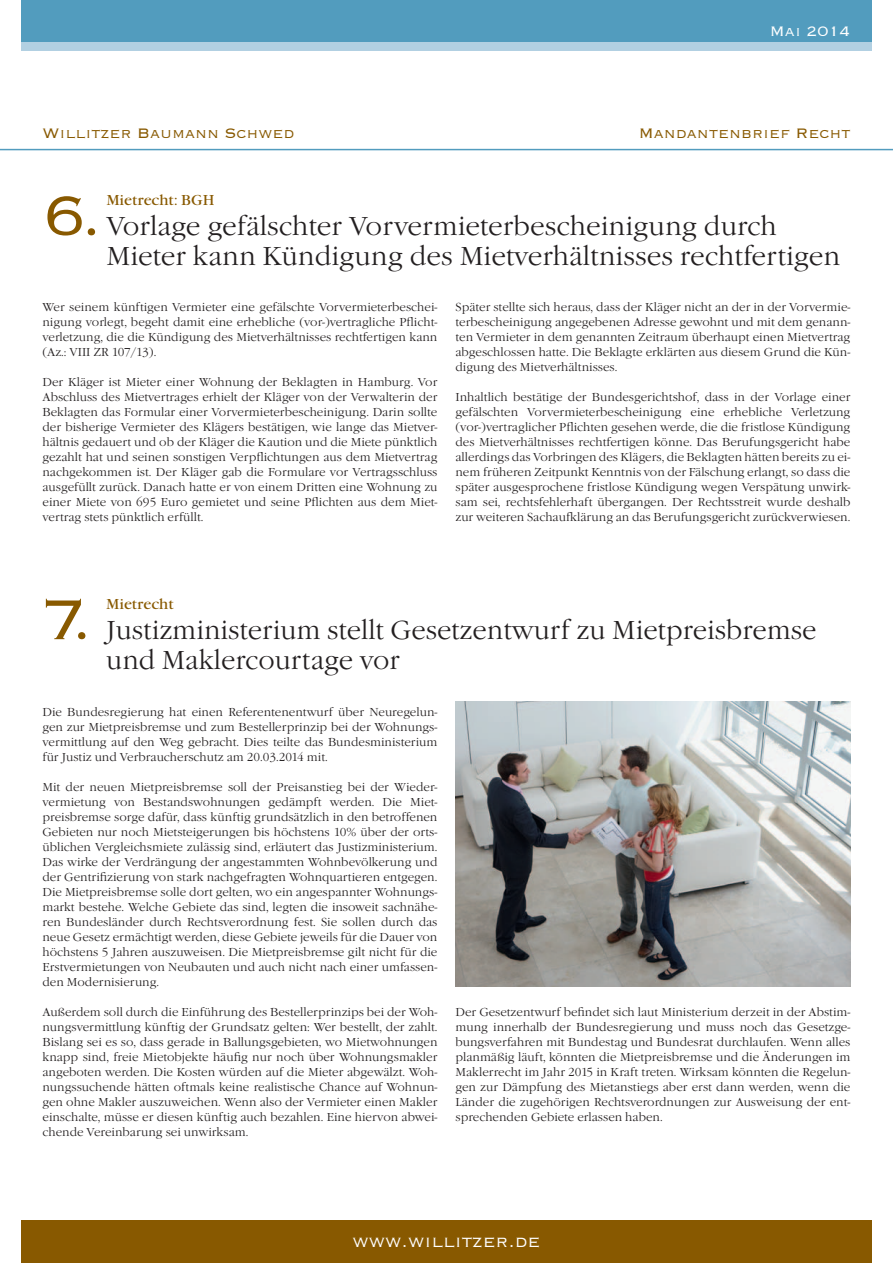
<style>
.page{position:relative;width:893px;height:1263px;background:#fff}
.page>*{position:absolute;margin:0;border:0;box-sizing:border-box;transform-origin:0 0}
.t1{font:300 73.5px "Copperplate";color:#885900}
.t2{font:300 27px/30px "Garamond Itc T";color:#231f20}
.t3{font:300 21px "Copperplate";color:#fff}
.t4{font:300 18px "Copperplate";color:#885900}
.t5{font:300 18px "Copperplate";color:#fff}
.t6{font:15px "Garamond Itc T";color:#885900}
.Grundlinienraster{font:300 12px/15px "Garamond Itc T";color:#231f20;text-align:justify}
</style>
<div class="page">
<div style="left:21px;top:1220px;width:851px;height:43px;background:#885900"></div>
<div style="left:21px;top:0;width:851px;height:43px;background:#529cbe"></div>
<div style="left:21px;top:43px;width:851px;height:8px;background:#b2d0e2"></div>
<hr style="left:0;top:149px;width:893px;height:1px;background:#529cbe">
<img style="left:455px;top:701px;width:395px;height:285px">
<p class="t5" style="left:770px;top:19px;width:82px">Mai 2014</p>
<p class="t4" style="left:43px;top:121px;width:254px">Willitzer Baumann Schwed</p>
<p class="t4" style="left:639px;top:121px;width:213px">Mandantenbrief Recht</p>
<p class="t1" style="left:43px;top:168px;width:62px">6.</p>
<p class="t6" style="left:106px;top:192px;width:110px">Mietrecht: BGH</p>
<p class="t2" style="left:106px;top:211px;width:735px">Vorlage gefälschter Vorvermieterbescheinigung durch<br>Mieter kann Kündigung des Mietverhältnisses rechtfertigen</p>
<p class="Grundlinienraster" style="left:42px;top:300px;width:396px">Wer seinem künftigen Vermieter eine gefälschte Vorvermieterbeschei&shy;nigung vorlegt, begeht damit eine erhebliche (vor-)vertragliche Pflicht&shy;verletzung, die die Kündigung des Mietverhältnisses rechtfertigen kann (Az.: VIII ZR 107/13).</p>
<p class="Grundlinienraster" style="left:42px;top:375px;width:396px">Der Kläger ist Mieter einer Wohnung der Beklagten in Hamburg. Vor Abschluss des Mietvertrages erhielt der Kläger von der Verwalterin der Beklagten das Formular einer Vorvermieterbescheinigung. Darin sollte der bisherige Vermieter des Klägers bestätigen, wie lange das Mietver&shy;hältnis gedauert und ob der Kläger die Kaution und die Miete pünktlich gezahlt hat und seinen sonstigen Verpflichtungen aus dem Mietvertrag nachgekommen ist. Der Kläger gab die Formulare vor Vertragsschluss ausgefüllt zurück. Danach hatte er von einem Dritten eine Wohnung zu einer Miete von 695 Euro gemietet und seine Pflichten aus dem Miet&shy;vertrag stets pünktlich erfüllt.</p>
<p class="Grundlinienraster" style="left:455px;top:300px;width:396px">Später stellte sich heraus, dass der Kläger nicht an der in der Vorvermie&shy;terbescheinigung angegebenen Adresse gewohnt und mit dem genann&shy;ten Vermieter in dem genannten Zeitraum überhaupt einen Mietvertrag abgeschlossen hatte. Die Beklagte erklärten aus diesem Grund die Kün&shy;digung des Mietverhältnisses.</p>
<p class="Grundlinienraster" style="left:455px;top:390px;width:396px">Inhaltlich bestätige der Bundesgerichtshof, dass in der Vorlage einer gefälschten Vorvermieterbescheinigung eine erhebliche Verletzung (vor-)vertraglicher Pflichten gesehen werde, die die fristlose Kündigung des Mietverhältnisses rechtfertigen könne. Das Berufungsgericht habe allerdings das Vorbringen des Klägers, die Beklagten hätten bereits zu ei&shy;nem früheren Zeitpunkt Kenntnis von der Fälschung erlangt, so dass die später ausgesprochene fristlose Kündigung wegen Verspätung unwirk&shy;sam sei, rechtsfehlerhaft übergangen. Der Rechtsstreit wurde deshalb zur weiteren Sachaufklärung an das Berufungsgericht zurückverwiesen.</p>
<p class="t1" style="left:42px;top:571px;width:52px">7.</p>
<p class="t6" style="left:106px;top:595px;width:69px">Mietrecht</p>
<p class="t2" style="left:106px;top:615px;width:712px">Justizministerium stellt Gesetzentwurf zu Mietpreisbremse und Maklercourtage vor</p>
<p class="Grundlinienraster" style="left:42px;top:705px;width:396px">Die Bundesregierung hat einen Referentenentwurf über Neuregelun&shy;gen zur Mietpreisbremse und zum Bestellerprinzip bei der Wohnungs&shy;vermittlung auf den Weg gebracht. Dies teilte das Bundesministerium für Justiz und Verbraucherschutz am 20.03.2014 mit.</p>
<p class="Grundlinienraster" style="left:42px;top:780px;width:396px">Mit der neuen Mietpreisbremse soll der Preisanstieg bei der Wieder&shy;vermietung von Bestandswohnungen gedämpft werden. Die Miet&shy;preisbremse sorge dafür, dass künftig grundsätzlich in den betroffenen Gebieten nur noch Mietsteigerungen bis höchstens 10% über der orts&shy;üblichen Vergleichsmiete zulässig sind, erläutert das Justizministerium.<br>Das wirke der Verdrängung der angestammten Wohnbevölkerung und der Gentrifizierung von stark nachgefragten Wohnquartieren entgegen.<br>Die Mietpreisbremse solle dort gelten, wo ein angespannter Wohnungs&shy;markt bestehe. Welche Gebiete das sind, legten die insoweit sachnähe&shy;ren Bundesländer durch Rechtsverordnung fest. Sie sollen durch das neue Gesetz ermächtigt werden, diese Gebiete jeweils für die Dauer von höchstens 5 Jahren auszuweisen. Die Mietpreisbremse gilt nicht für die Erstvermietungen von Neubauten und auch nicht nach einer umfassen&shy;den Modernisierung.</p>
<p class="Grundlinienraster" style="left:42px;top:1005px;width:396px">Außerdem soll durch die Einführung des Bestellerprinzips bei der Woh&shy;nungsvermittlung künftig der Grundsatz gelten: Wer bestellt, der zahlt.<br>Bislang sei es so, dass gerade in Ballungsgebieten, wo Mietwohnungen knapp sind, freie Mietobjekte häufig nur noch über Wohnungsmakler angeboten werden. Die Kosten würden auf die Mieter abgewälzt. Woh&shy;nungssuchende hätten oftmals keine realistische Chance auf Wohnun&shy;gen ohne Makler auszuweichen. Wenn also der Vermieter einen Makler einschalte, müsse er diesen künftig auch bezahlen. Eine hiervon abwei&shy;chende Vereinbarung sei unwirksam.</p>
<p class="Grundlinienraster" style="left:455px;top:1005px;width:396px">Der Gesetzentwurf befindet sich laut Ministerium derzeit in der Abstim&shy;mung innerhalb der Bundesregierung und muss noch das Gesetzge&shy;bungsverfahren mit Bundestag und Bundesrat durchlaufen. Wenn alles planmäßig läuft, könnten die Mietpreisbremse und die Änderungen im Maklerrecht im Jahr 2015 in Kraft treten. Wirksam könnten die Regelun&shy;gen zur Dämpfung des Mietanstiegs aber erst dann werden, wenn die Länder die zugehörigen Rechtsverordnungen zur Ausweisung der ent&shy;sprechenden Gebiete erlassen haben.</p>
<p class="t3" style="left:353px;top:1227px;width:189px">www.willitzer.de</p>
</div>
